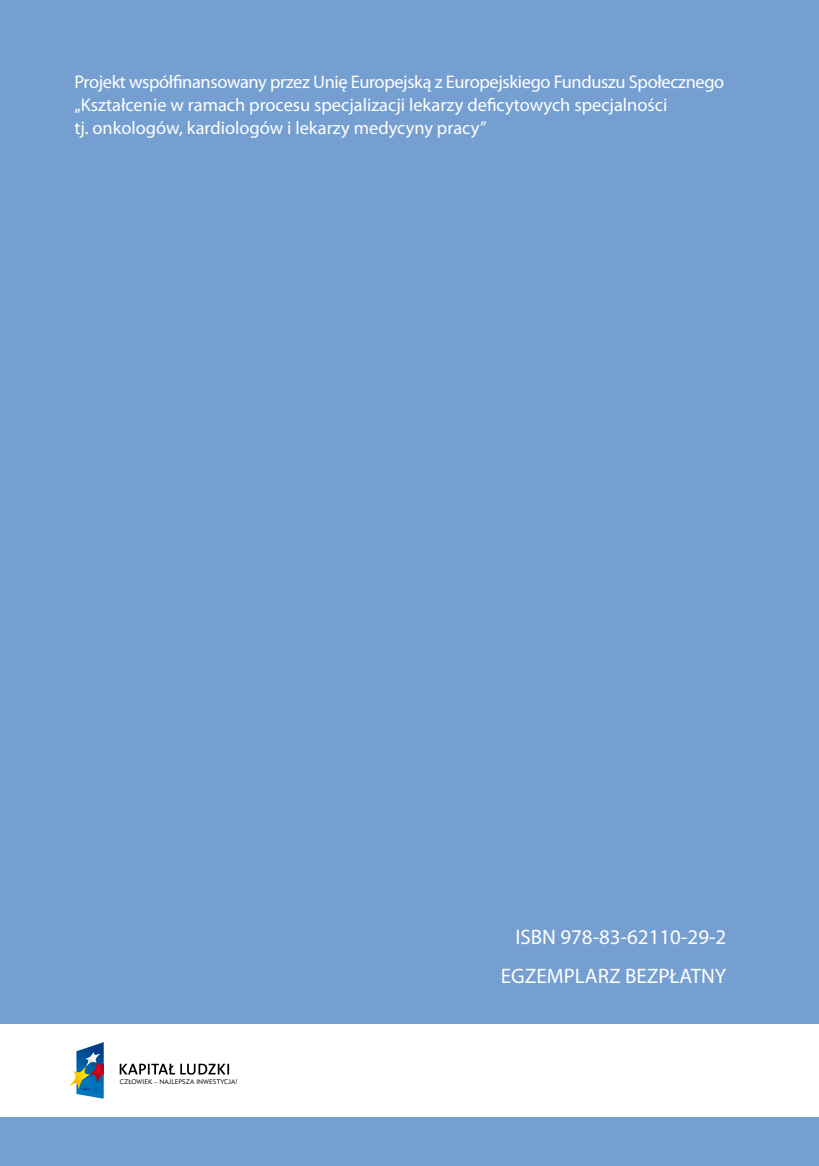
<style>
.page{position:relative;width:819px;height:1166px;background:#759fd0}
.page>*{position:absolute;margin:0;border:0;box-sizing:border-box;transform-origin:0 0}
.t1{font:21px/39.4px "Myriad Pro";color:#fff;text-align:right}
.t2{font:18.38px/22.8px "Myriad Pro";color:#fff}
.t3{font:6.65px "Geometric 415 Lt EU";color:#000}
</style>
<div class="page">
<hr style="left:818px;top:0;width:1px;height:1166px;background:#fff">
<div style="left:0;top:1024px;width:819px;height:92px;background:#fff"></div>
<svg style="left:120px;top:1063px;width:109px;height:11px"></svg>
<svg style="left:69px;top:1042px;width:35px;height:57px"></svg>
<p class="t2" style="left:74px;top:70px;width:651px">Projekt współfinansowany przez Unię Europejską z Europejskiego Funduszu Społecznego „Kształcenie w ramach procesu specjalizacji lekarzy deficytowych specjalności<br>tj. onkologów, kardiologów i lekarzy medycyny pracy”</p>
<p class="t3" style="left:120px;top:1077px;width:119px">CZŁOWIEK – NAJLEPSZA INWESTYCJA!</p>
<p class="t1" style="left:501px;top:916px;width:227px">ISBN 978-83-62110-29-2<br>EGZEMPLARZ BEZPŁATNY</p>
</div>
